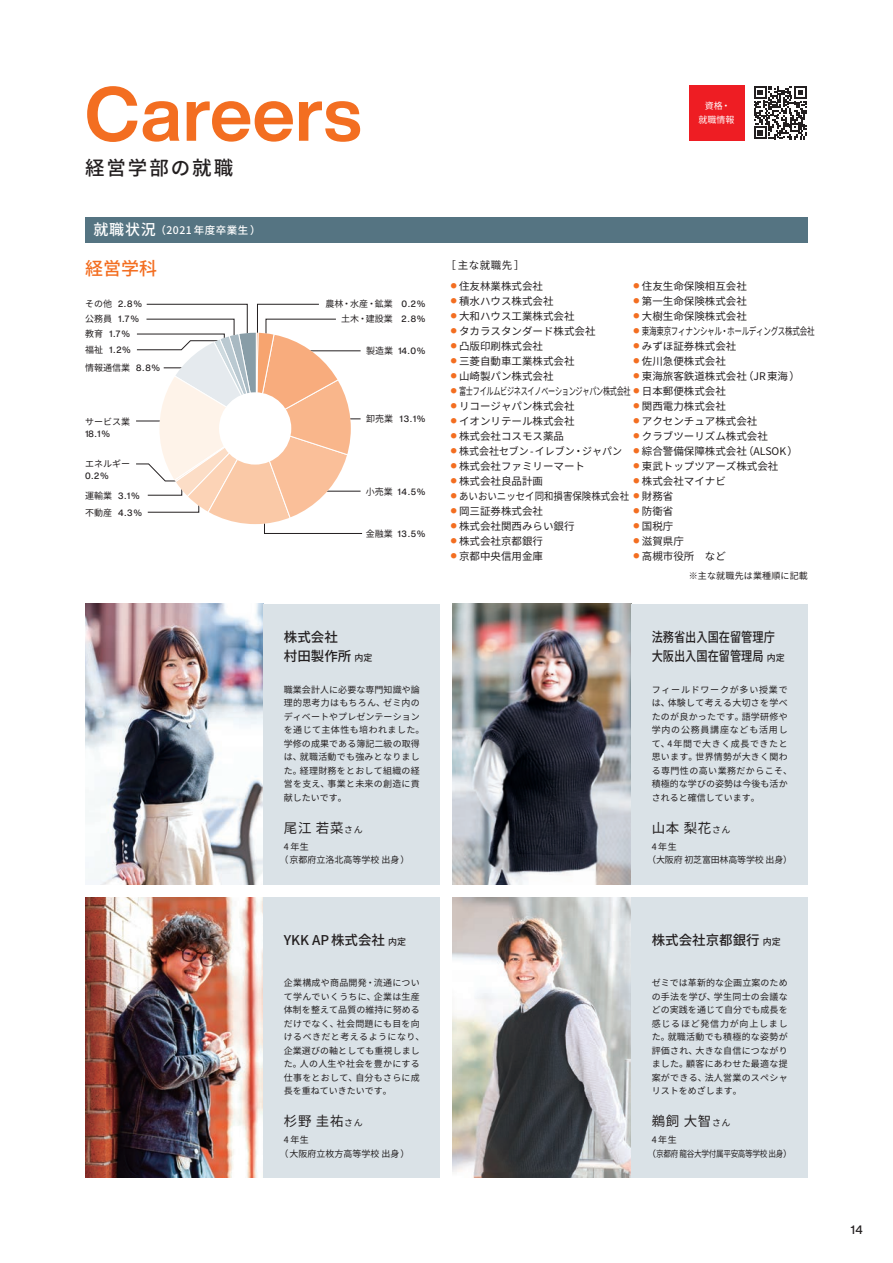
<style>
.page{position:relative;width:893px;height:1263px;background:#fff}
.page>*{position:absolute;margin:0;border:0;box-sizing:border-box;transform-origin:0 0}
.t1{font:700 75px "Helvetica Now Display";color:#f36e21}
.t2{font:500 19.5px "Noto Sans CJ Kjp";letter-spacing:.1em;color:#231f20}
.t3{font:500 18px "Noto Sans CJ Kjp";color:#f36e21}
.t4{font:500 13.5px/19.5px "Noto Sans CJ Kjp";color:#231f20}
.t5{font:13.5px "Noto Sans CJ Kjp";letter-spacing:.05em;color:#231f20}
.t6{font:500 13.5px/19.5px "Noto Sans CJ Kjp";color:#231f20;scale:.83 1}
.t7{font:500 12px "Helvetica Now Display";color:#231f20}
.t8{font:10.5px "Noto Sans CJ Kjp";color:#231f20}
.t9{font:10.5px "Noto Sans CJ Kjp";letter-spacing:-.04em;color:#231f20;scale:.68 1}
.t10{font:10.5px "Noto Sans CJ Kjp";letter-spacing:-.04em;color:#231f20;scale:.72 1}
.t11{font:10.5px "Noto Sans CJ Kjp";color:#231f20;scale:.9 1}
.t12{font:10.5px "Noto Sans CJ Kjp";color:#231f20;scale:.95 1}
.t13{font:500 10.5px "Noto Sans CJ Kjp";letter-spacing:.05em;color:#fff}
.t14{font:9px/13.5px "Noto Sans CJ Kjp";letter-spacing:.03em;color:#231f20}
.t15{font:500 9px "Helvetica Now Display";letter-spacing:.075em;color:#231f20}
.t16{font:9px/13.5px "Noto Sans CJ Kjp";color:#231f20}
.t17{font:9px/13.5px "Noto Sans CJ Kjp";letter-spacing:-.045em;color:#231f20}
.t18{font:9px/13.5px "Noto Sans CJ Kjp";letter-spacing:-.02em;color:#231f20}
.t19{font:9px/13.5px "Noto Sans CJ Kjp";color:#fff;text-align:center}
.s1{font-size:15px}
.s2{font-family:"Noto Sans CJ Kjp";font-weight:400}
.s3{font-family:"Helvetica Now Display";font-weight:500}
.s4{font-size:9px}
</style>
<div class="page">
<div style="left:85px;top:217px;width:723px;height:25px;background:#557482"></div>
<img style="left:85px;top:604px;width:179px;height:280px">
<img style="left:453px;top:604px;width:178px;height:280px">
<div style="left:264px;top:604px;width:176px;height:280px;background:#dae2e7"></div>
<img style="left:85px;top:897px;width:179px;height:281px">
<img style="left:453px;top:897px;width:178px;height:281px">
<div style="left:631px;top:897px;width:177px;height:281px;background:#dae2e7"></div>
<div style="left:631px;top:604px;width:177px;height:280px;background:#dae2e7"></div>
<div style="left:264px;top:897px;width:176px;height:281px;background:#dae2e7"></div>
<svg style="left:754px;top:86px;width:53px;height:53px"></svg>
<div style="left:689px;top:85px;width:55px;height:55px;background:#ee1d23"></div>
<hr style="left:0;top:0;width:1px;height:123px;background:#f36e21">
<svg style="left:136px;top:304px;width:226px;height:230px"></svg>
<div style="left:219px;top:392px;width:72px;height:73px;background:#fff;border-radius:50%"></div>
<h1 class="t1" style="left:85px;top:62px;width:278px">Careers</h1>
<h2 class="t2" style="left:85px;top:156px;width:150px">経営学部の就職</h2>
<p class="t13" style="left:94px;top:224px;width:169px"><span class="s1">就職状況</span> （2021 年度卒業生）</p>
<h3 class="t3" style="left:85px;top:258px;width:73px">経営学科</h3>
<p class="t15" style="left:85px;top:298px;width:58px"><span class="s2">その他</span> 2.8%</p>
<p class="t15" style="left:85px;top:313px;width:55px"><span class="s2">公務員</span> 1.7%</p>
<p class="t15" style="left:85px;top:328px;width:46px"><span class="s2">教育</span> 1.7%</p>
<p class="t15" style="left:85px;top:344px;width:47px"><span class="s2">福祉</span> 1.2%</p>
<p class="t14" style="left:85px;top:361px;width:76px">情報通信業 <span class="s3">8.8%</span></p>
<p class="t14" style="left:85px;top:415px;width:46px">サービス業</p>
<p class="t15" style="left:85px;top:427px;width:26px">18.1%</p>
<p class="t14" style="left:85px;top:457px;width:46px">エネルギー</p>
<p class="t15" style="left:85px;top:470px;width:25px">0.2%</p>
<p class="t15" style="left:85px;top:489px;width:56px"><span class="s2">運輸業</span> 3.1%</p>
<p class="t15" style="left:85px;top:506px;width:58px"><span class="s2">不動産</span> 4.3%</p>
<p class="t16" style="left:325px;top:297px;width:101px;line-height:14.9px;text-align:right">農林・水産・鉱業　<span class="s3">0.2%</span>土木・建設業　<span class="s3">2.8%</span></p>
<p class="t15" style="left:366px;top:345px;width:61px"><span class="s2">製造業</span> 14.0%</p>
<p class="t15" style="left:366px;top:413px;width:61px"><span class="s2">卸売業</span> 13.1%</p>
<p class="t15" style="left:366px;top:485px;width:61px"><span class="s2">小売業</span> 14.5%</p>
<p class="t15" style="left:366px;top:528px;width:61px"><span class="s2">金融業</span> 13.5%</p>
<h3 class="t4" style="left:284px;top:627px;width:90px">株式会社<br>村田製作所 <span class="s4">内定</span></h3>
<p class="t14" style="left:284px;top:683px;width:142px">職業会計人に必要な専門知識や論理的思考力はもちろん、ゼミ内のディベートやプレゼンテーションを通じて主体性も培われました。学修の成果である簿記二級の取得は、就職活動でも強みとなりました。経理財務をとおして組織の経営を支え、事業と未来の創造に貢献したいです。</p>
<h3 class="t5" style="left:284px;top:820px;width:80px">尾江 若菜<span class="s4">さん</span></h3>
<p class="t16" style="left:279px;top:840px;width:132px;text-indent:4px">4年生<br>（京都府立洛北高等学校 出身）</p>
<p class="t8" style="left:445px;top:259px;width:81px">［主な就職先］</p>
<p class="t19" style="left:698px;top:99px;width:37px">資格・就職情報</p>
<p class="t8" style="left:451px;top:280px;width:94px"><sup>●</sup> 住友林業株式会社</p>
<p class="t8" style="left:451px;top:295px;width:104px"><sup>●</sup> 積水ハウス株式会社</p>
<p class="t8" style="left:451px;top:310px;width:125px"><sup>●</sup> 大和ハウス工業株式会社</p>
<p class="t8" style="left:451px;top:325px;width:146px"><sup>●</sup> タカラスタンダード株式会社</p>
<p class="t8" style="left:451px;top:340px;width:94px"><sup>●</sup> 凸版印刷株式会社</p>
<p class="t8" style="left:451px;top:355px;width:125px"><sup>●</sup> 三菱自動車工業株式会社</p>
<p class="t8" style="left:451px;top:370px;width:104px"><sup>●</sup> 山崎製パン株式会社</p>
<p class="t9" style="left:451px;top:385px;width:406px"><sup>●</sup> 富士フイルムビジネスイノベーションジャパン株式会社 <sup>●</sup> 日本郵便株式会社</p>
<p class="t8" style="left:451px;top:400px;width:125px"><sup>●</sup> リコージャパン株式会社</p>
<p class="t8" style="left:451px;top:415px;width:125px"><sup>●</sup> イオンリテール株式会社</p>
<p class="t8" style="left:451px;top:430px;width:115px"><sup>●</sup> 株式会社コスモス薬品</p>
<p class="t12" style="left:451px;top:445px;width:182px"><sup>●</sup> 株式会社セブン - イレブン・ジャパン</p>
<p class="t8" style="left:451px;top:460px;width:136px"><sup>●</sup> 株式会社ファミリーマート</p>
<p class="t8" style="left:451px;top:475px;width:94px"><sup>●</sup> 株式会社良品計画</p>
<p class="t11" style="left:451px;top:490px;width:249px"><sup>●</sup> あいおいニッセイ同和損害保険株式会社 <sup>●</sup> 財務省</p>
<p class="t8" style="left:451px;top:505px;width:94px"><sup>●</sup> 岡三証券株式会社</p>
<p class="t8" style="left:451px;top:520px;width:125px"><sup>●</sup> 株式会社関西みらい銀行</p>
<p class="t8" style="left:451px;top:535px;width:94px"><sup>●</sup> 株式会社京都銀行</p>
<p class="t8" style="left:451px;top:550px;width:94px"><sup>●</sup> 京都中央信用金庫</p>
<p class="t8" style="left:634px;top:280px;width:115px"><sup>●</sup> 住友生命保険相互会社</p>
<p class="t8" style="left:634px;top:295px;width:115px"><sup>●</sup> 第一生命保険株式会社</p>
<p class="t8" style="left:634px;top:310px;width:115px"><sup>●</sup> 大樹生命保険株式会社</p>
<p class="t10" style="left:634px;top:325px;width:253px"><sup>●</sup> 東海東京フィナンシャル・ホールディングス株式会社</p>
<p class="t8" style="left:634px;top:340px;width:104px"><sup>●</sup> みずほ証券株式会社</p>
<p class="t8" style="left:634px;top:355px;width:94px"><sup>●</sup> 佐川急便株式会社</p>
<p class="t8" style="left:634px;top:370px;width:168px"><sup>●</sup> 東海旅客鉄道株式会社（JR 東海）</p>
<p class="t8" style="left:634px;top:400px;width:94px"><sup>●</sup> 関西電力株式会社</p>
<p class="t8" style="left:634px;top:415px;width:125px"><sup>●</sup> アクセンチュア株式会社</p>
<p class="t8" style="left:634px;top:430px;width:136px"><sup>●</sup> クラブツーリズム株式会社</p>
<p class="t8" style="left:634px;top:445px;width:166px"><sup>●</sup> 綜合警備保障株式会社（ALSOK ）</p>
<p class="t8" style="left:634px;top:460px;width:146px"><sup>●</sup> 東武トップツアーズ株式会社</p>
<p class="t8" style="left:634px;top:475px;width:94px"><sup>●</sup> 株式会社マイナビ</p>
<p class="t8" style="left:634px;top:505px;width:41px"><sup>●</sup> 防衛省</p>
<p class="t8" style="left:634px;top:520px;width:41px"><sup>●</sup> 国税庁</p>
<p class="t8" style="left:634px;top:535px;width:52px"><sup>●</sup> 滋賀県庁</p>
<p class="t8" style="left:634px;top:550px;width:94px"><sup>●</sup> 高槻市役所　など</p>
<p class="t14" style="left:689px;top:569px;width:121px">※主な就職先は業種順に記載</p>
<h3 class="t6" style="left:652px;top:627px;width:162px">法務省出入国在留管理庁大阪出入国在留管理局<span class="s4">内定</span></h3>
<p class="t14" style="left:652px;top:683px;width:142px">フィールドワークが多い授業では、体験して考える大切さを学べたのが良かったです。語学研修や学内の公務員講座なども活用して、4年間で大きく成長できたと思います。世界情勢が大きく関わる専門性の高い業務だからこそ、積極的な学びの姿勢は今後も活かされると確信しています。</p>
<h3 class="t5" style="left:652px;top:820px;width:80px">山本 梨花<span class="s4">さん</span></h3>
<p class="t18" style="left:647px;top:840px;width:147px;text-indent:4px">4年生<br>（大阪府 初芝富田林高等学校 出身）</p>
<h3 class="t4" style="left:284px;top:930px;width:124px">YKK AP 株式会社 <span class="s4">内定</span></h3>
<p class="t14" style="left:284px;top:976px;width:142px">企業構成や商品開発・流通について学んでいくうちに、企業は生産体制を整えて品質の維持に努めるだけでなく、社会問題にも目を向けるべきだと考えるようになり、企業選びの軸としても重視しました。人の人生や社会を豊かにする仕事をとおして、自分もさらに成長を重ねていきたいです。</p>
<h3 class="t5" style="left:284px;top:1113px;width:80px">杉野 圭祐<span class="s4">さん</span></h3>
<p class="t16" style="left:279px;top:1133px;width:132px;text-indent:4px">4年生<br>（大阪府立枚方高等学校 出身）</p>
<h3 class="t4" style="left:652px;top:930px;width:131px">株式会社京都銀行 <span class="s4">内定</span></h3>
<p class="t14" style="left:652px;top:976px;width:138px;text-align:justify">ゼミでは革新的な企画立案のための手法を学び、学生同士の会議などの実践を通じて自分でも成長を感じるほど発信力が向上しました。就職活動でも積極的な姿勢が評価され、大きな自信につながりました。顧客にあわせた最適な提案ができる、法人営業のスペシャリストをめざします。</p>
<h3 class="t5" style="left:652px;top:1113px;width:80px">鵜飼 大智<span class="s4">さん</span></h3>
<p class="t17" style="left:647px;top:1133px;width:147px;text-indent:4px">4年生<br>（京都府 龍谷大学付属平安高等学校 出身）</p>
<h3 class="t7" style="left:850px;top:1221px;width:14px">14</h3>
</div>
